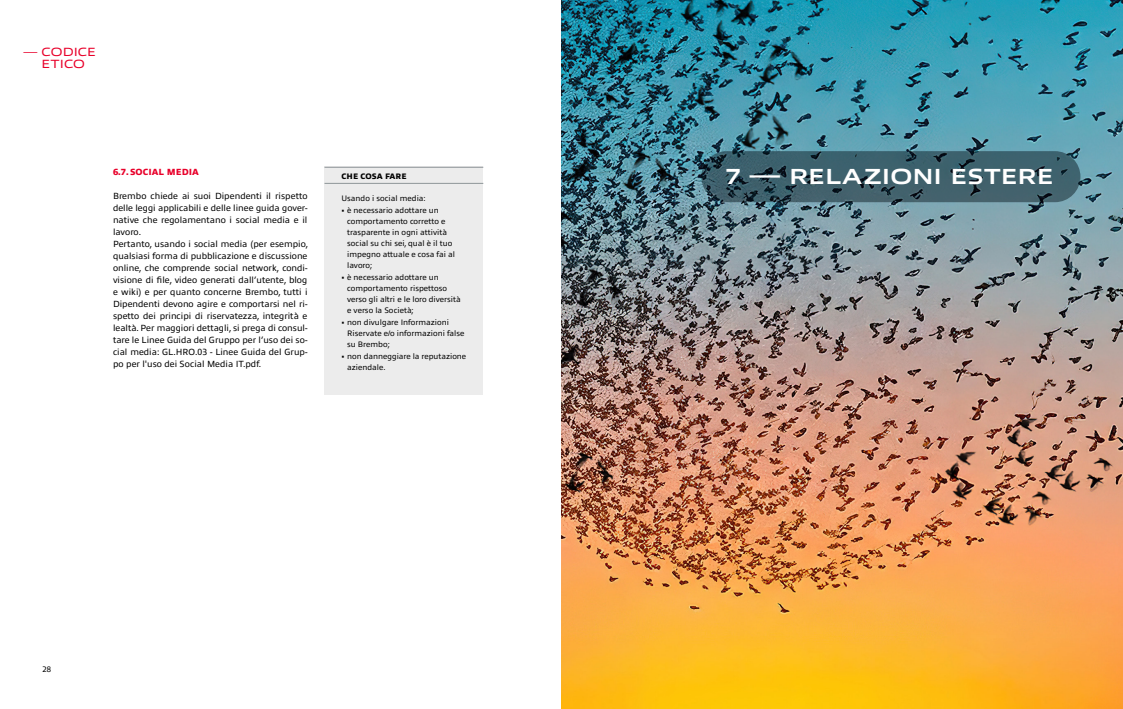
<style>
.page{position:relative;width:1123px;height:709px;background:#fff}
.page>*{position:absolute;margin:0;border:0;box-sizing:border-box;transform-origin:0 0}
.t1{font:700 22px "Allumi Pro Extended";color:#fff}
.t2{font:12px/12px "Allumi Pro Extended";letter-spacing:.005em;color:#e8002a;text-align:center}
.t3{font:9px/12px "Allumi Pro";color:#000}
.t4{font:800 9px "Allumi Pro";color:#e8002a}
.t5{font:8px/11px "Allumi Pro";color:#000}
.t6{font:800 8px "Allumi Pro";color:#000}
.s1{font-size:10px}
.s2{font-size:9px}
</style>
<div class="page">
<img style="left:561px;top:0;width:562px;height:708px">
<svg style="left:701px;top:151px;width:379px;height:51px;background:#3a5a66"></svg>
<div style="left:324px;top:167px;width:159px;height:228px;background:#ececec"></div>
<hr style="left:324px;top:167px;width:159px;height:1px;background:#8f9699">
<hr style="left:324px;top:183px;width:159px;height:1px;background:#8f9699">
<h2 class="t2" style="left:24px;top:45px;width:74px"><span class="s1">—</span> CODICE<br>ETICO</h2>
<p class="t4" style="left:113px;top:165px;width:87px">6.7.SOCIAL MEDIA</p>
<p class="t3" style="left:113px;top:189px;width:197px">Brembo chiede ai suoi Dipendenti il rispetto delle leggi applicabili e delle linee guida gover&shy;native che regolamentano i social media e il lavoro.<br>Pertanto, usando i social media (per esempio, qualsiasi forma di pubblicazione e discussione online, che comprende social network, condi&shy;visione di file, video generati dall’utente, blog e wiki) e per quanto concerne Brembo, tutti i Dipendenti devono agire e comportarsi nel ri&shy;spetto dei principi di riservatezza, integrità e lealtà. Per maggiori dettagli, si prega di consul&shy;tare le Linee Guida del Gruppo per l’uso dei so&shy;cial media: GL.HRO.03 - Linee Guida del Grup&shy;po per l'uso dei Social Media IT.pdf.</p>
<p class="t6" style="left:341px;top:170px;width:67px">CHE COSA FARE</p>
<p class="t5" style="left:341px;top:192px;width:86px">Usando i social media:</p>
<p class="t5" style="left:347px;top:204px;width:109px;text-indent:-6px"><span class="s2">•</span> è necessario adottare un comportamento corretto e trasparente in ogni attività social su chi sei, qual è il tuo impegno attuale e cosa fai al lavoro;</p>
<p class="t5" style="left:347px;top:271px;width:115px;text-indent:-6px"><span class="s2">•</span> è necessario adottare un comportamento rispettoso verso gli altri e le loro diversità e verso la Società;</p>
<p class="t5" style="left:347px;top:316px;width:119px;text-indent:-6px"><span class="s2">•</span> non divulgare Informazioni<br>Riservate e/o informazioni false su Brembo;</p>
<p class="t5" style="left:347px;top:350px;width:121px;text-indent:-6px"><span class="s2">•</span> non danneggiare la reputazione aziendale.</p>
<p class="t5" style="left:43px;top:663px;width:10px">28</p>
<h1 class="t1" style="left:725px;top:160px;width:330px">7 — RELAZIONI ESTERE</h1>
</div>
